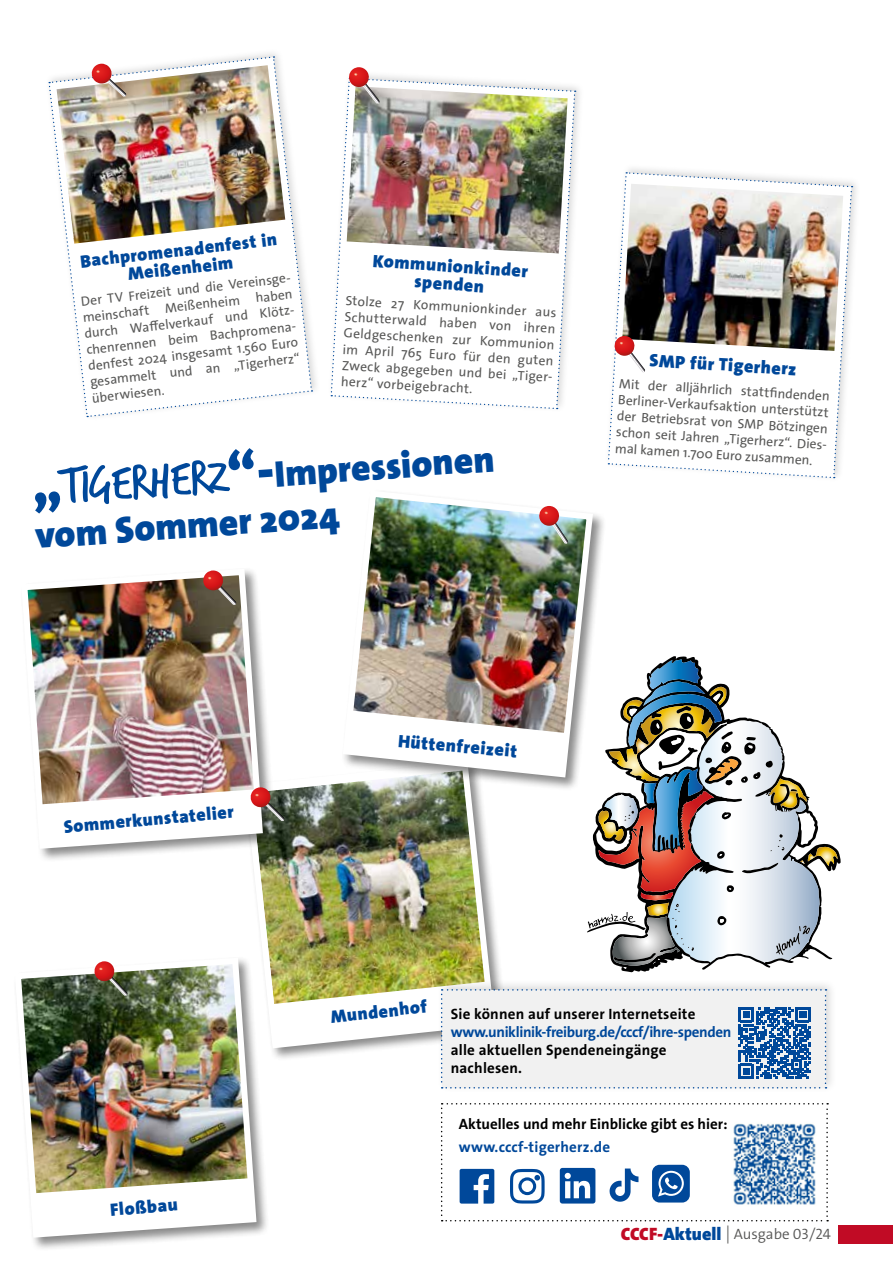
<style>
.page{position:relative;width:893px;height:1263px;background:#fff}
.page>*{position:absolute;margin:0;border:0;box-sizing:border-box;transform-origin:0 0}
.t1{font:900 37.5px/45px "The Sans Os F";color:#00489a}
.t2{font:900 18px/18px "The Sans Os F";color:#00489a;text-align:center}
.t3{font:700 15px/18px "The Sans Os F";letter-spacing:.015em;color:#000}
.t4{font:700 15px "The Sans Os F";letter-spacing:-.025em;color:#00489a}
.t5{font:300 15px "The Sans Os F";color:#575756}
.t6{font:700 15px "The Sans Os F";letter-spacing:.015em;color:#00489a}
.t7{font:13.5px/16.2px "The Sans Os F";color:#575756}
.s1{font-size:52.5px}
.s2{font-family:"Trash Hand";font-weight:400;font-size:52.5px}
.s3{font-weight:900;font-size:18px;color:#c10b25}
.s4{font-weight:900;font-size:18px;color:#00489a}
.s5{font-size:18px}
</style>
<div class="page">
<div style="left:243px;top:760px;width:266px;height:302px;background:#000;opacity:.46"></div>
<img style="left:243px;top:760px;width:255px;height:292px">
<svg style="left:587px;top:656px;width:254px;height:316px"></svg>
<div style="left:839px;top:1226px;width:54px;height:18px;background:#c10b25"></div>
<img style="left:48px;top:56px;width:264px;height:361px">
<img style="left:330px;top:67px;width:246px;height:343px">
<img style="left:607px;top:172px;width:246px;height:307px">
<div style="left:436px;top:979px;width:401px;height:114px;background:#000;opacity:.15"></div>
<svg style="left:441px;top:1103px;width:387px;height:118px"></svg>
<svg style="left:441px;top:989px;width:385px;height:99px"></svg>
<div style="left:20px;top:567px;width:257px;height:295px;background:#000;opacity:.46"></div>
<img style="left:20px;top:567px;width:246px;height:285px">
<div style="left:341px;top:489px;width:266px;height:302px;background:#000;opacity:.46"></div>
<img style="left:339px;top:489px;width:257px;height:292px">
<div style="left:13px;top:956px;width:257px;height:295px;background:#000;opacity:.46"></div>
<img style="left:13px;top:954px;width:247px;height:287px">
<svg style="left:202px;top:570px;width:34px;height:35px"></svg>
<svg style="left:250px;top:787px;width:35px;height:34px"></svg>
<svg style="left:93px;top:961px;width:35px;height:35px"></svg>
<svg style="left:538px;top:506px;width:30px;height:38px"></svg>
<h2 class="t2" style="left:79px;top:252px;width:199px;rotate:-6deg">Bachpromenadenfest in<br>Meißenheim</h2>
<p class="t7" style="left:80px;top:292px;width:215px;rotate:-6deg">Der TV Freizeit und die Vereinsge&shy;meinschaft Meißenheim haben durch Waff elverkauf und Klötz&shy;chenrennen beim Bachpromena&shy;denfest 2024 insgesamt 1.560 Euro gesammelt und an „Tigerherz“ überwiesen.</p>
<h2 class="t2" style="left:374px;top:252px;width:157px;rotate:4deg">Kommunionkinder spenden</h2>
<p class="t7" style="left:346px;top:293px;width:215px;rotate:3deg">Stolze 27 Kommunionkinder aus<br>Schutterwald haben von ihren<br>Geldgeschenken zur Kommunion im April 765 Euro für den guten<br>Zweck abgegeben und bei „Tiger&shy;herz“ vorbeigebracht.</p>
<h1 class="t1" style="left:31px;top:469px;width:465px;rotate:-4deg"><span class="s1">„</span><span class="s2">Tigerherz</span><span class="s1">“-</span>Impressionen vom Sommer 2024</h1>
<h2 class="t2" style="left:650px;top:351px;width:149px;rotate:4deg">SMP für Tigerherz</h2>
<p class="t7" style="left:619px;top:376px;width:213px;text-align:justify;rotate:3deg">Mit der alljährlich stattfi ndenden Berliner-Verkaufsaktion unterstützt der Betriebsrat von SMP Bötzingen schon seit Jahren „Tigerherz“. Dies&shy;mal kamen 1.700 Euro zusammen.</p>
<h2 class="t2" style="left:63px;top:818px;width:172px;rotate:-5deg">Sommerkunstatelier</h2>
<h2 class="t2" style="left:399px;top:732px;width:121px;rotate:5deg">Hüttenfreizeit</h2>
<h2 class="t2" style="left:109px;top:1201px;width:69px;rotate:-5deg">Floßbau</h2>
<h2 class="t2" style="left:330px;top:1008px;width:98px;rotate:-6deg">Mundenhof</h2>
<p class="t3" style="left:451px;top:1005px;width:246px">Sie können auf unserer Internetseite</p>
<p class="t4" style="left:451px;top:1022px;width:282px">www.uniklinik-freiburg.de/cccf/ihre-spenden</p>
<p class="t3" style="left:451px;top:1041px;width:217px">alle aktuellen Spendeneingänge nachlesen.</p>
<p class="t3" style="left:459px;top:1115px;width:270px">Aktuelles und mehr Einblicke gibt es hier:</p>
<p class="t6" style="left:459px;top:1137px;width:153px">www.cccf-tigerherz.de</p>
<p class="t5" style="left:621px;top:1224px;width:212px"><span class="s3">CCCF-</span><span class="s4">Aktuell</span> <span class="s5">|</span> Ausgabe 03/24</p>
</div>
